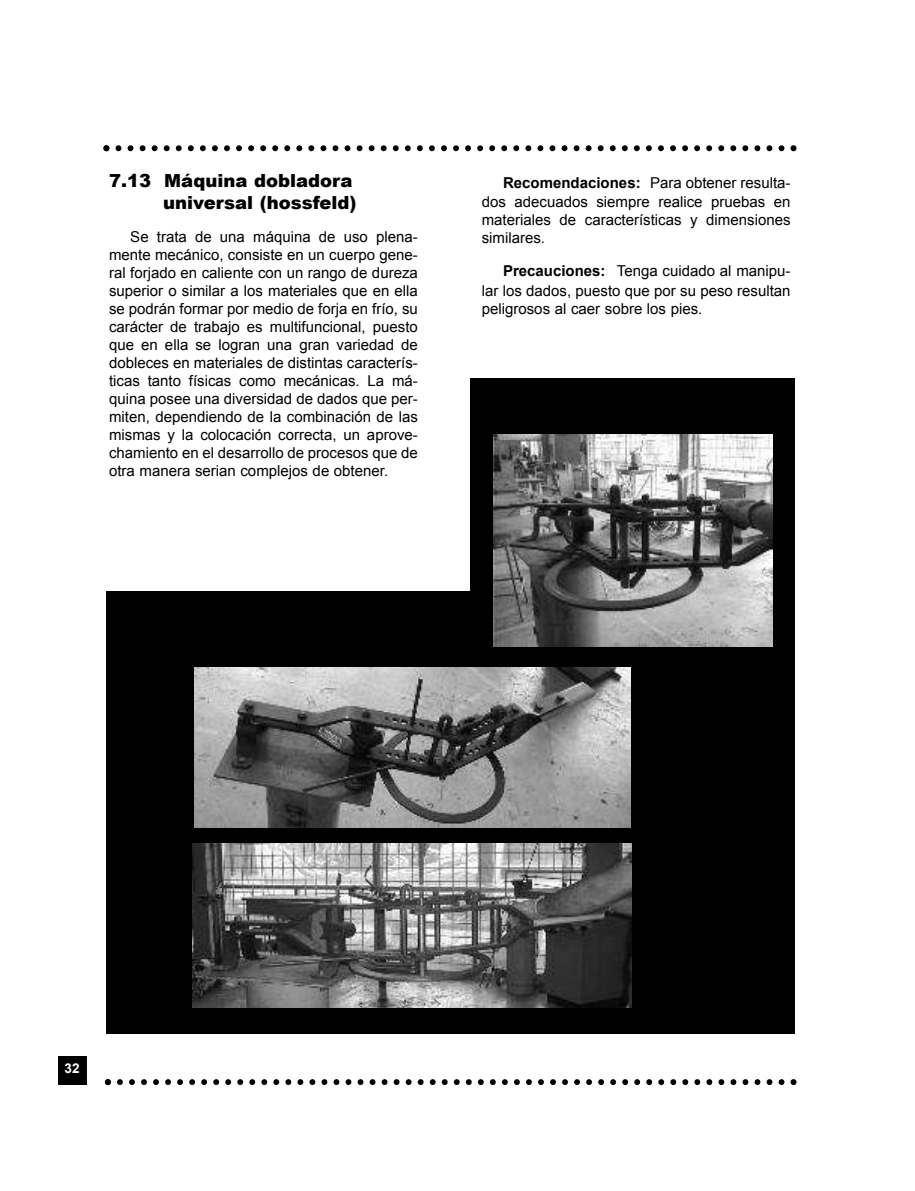
<style>
.page{position:relative;width:915px;height:1191px;background:#fff}
.page>*{position:absolute;margin:0;border:0;box-sizing:border-box;transform-origin:0 0}
.t1{font:900 18px/21.8px "Arial";color:#000;text-align:right}
.t2{font:15px/18px "Arial";color:#000;text-align:right}
.t3{font:700 13.5px "Arial";color:#fff}
.s1{font-weight:700}
</style>
<div class="page">
<div style="left:58px;top:1056px;width:29px;height:28px;background:#000"></div>
<svg style="left:103px;top:145px;width:693px;height:6px"></svg>
<svg style="left:105px;top:1079px;width:691px;height:6px"></svg>
<div style="left:106px;top:591px;width:688px;height:442px;background:#000"></div>
<div style="left:470px;top:378px;width:324px;height:354px;background:#000"></div>
<img style="left:194px;top:667px;width:436px;height:160px">
<img style="left:493px;top:434px;width:279px;height:212px">
<img style="left:193px;top:843px;width:438px;height:164px">
<p class="t1" style="left:109px;top:169px;width:249px">7.13 máquina dobladora universal (hossfeld)</p>
<p class="t2" style="left:109px;top:227px;width:310px;text-align:justify;text-indent:21px">Se trata de una máquina de uso plena&shy;mente mecánico, consiste en un cuerpo gene&shy;ral forjado en caliente con un rango de dureza superior o similar a los materiales que en ella se podrán formar por medio de forja en frío, su carácter de trabajo es multifuncional, puesto que en ella se logran una gran variedad de dobleces en materiales de distintas caracterís&shy;ticas tanto físicas como mecánicas. La má&shy;quina posee una diversidad de dados que per&shy;miten, dependiendo de la combinación de las mismas y la colocación correcta, un aprove&shy;chamiento en el desarrollo de procesos que de otra manera serian complejos de obtener.</p>
<p class="t2" style="left:481px;top:173px;width:310px;line-height:19.4px"><span class="s1">Recomendaciones:</span> Para obtener resulta&shy;dos adecuados siempre realice pruebas en</p>
<p class="t2" style="left:481px;top:211px;width:310px;text-align:left">materiales de características y dimensiones similares.</p>
<p class="t2" style="left:481px;top:261px;width:310px;line-height:19.4px"><span class="s1">Precauciones:</span> Tenga cuidado al manipu-<br>lar los dados, puesto que por su peso resultan</p>
<p class="t2" style="left:481px;top:299px;width:222px">peligrosos al caer sobre los pies.</p>
<p class="t3" style="left:65px;top:1061px;width:17px">32</p>
</div>
